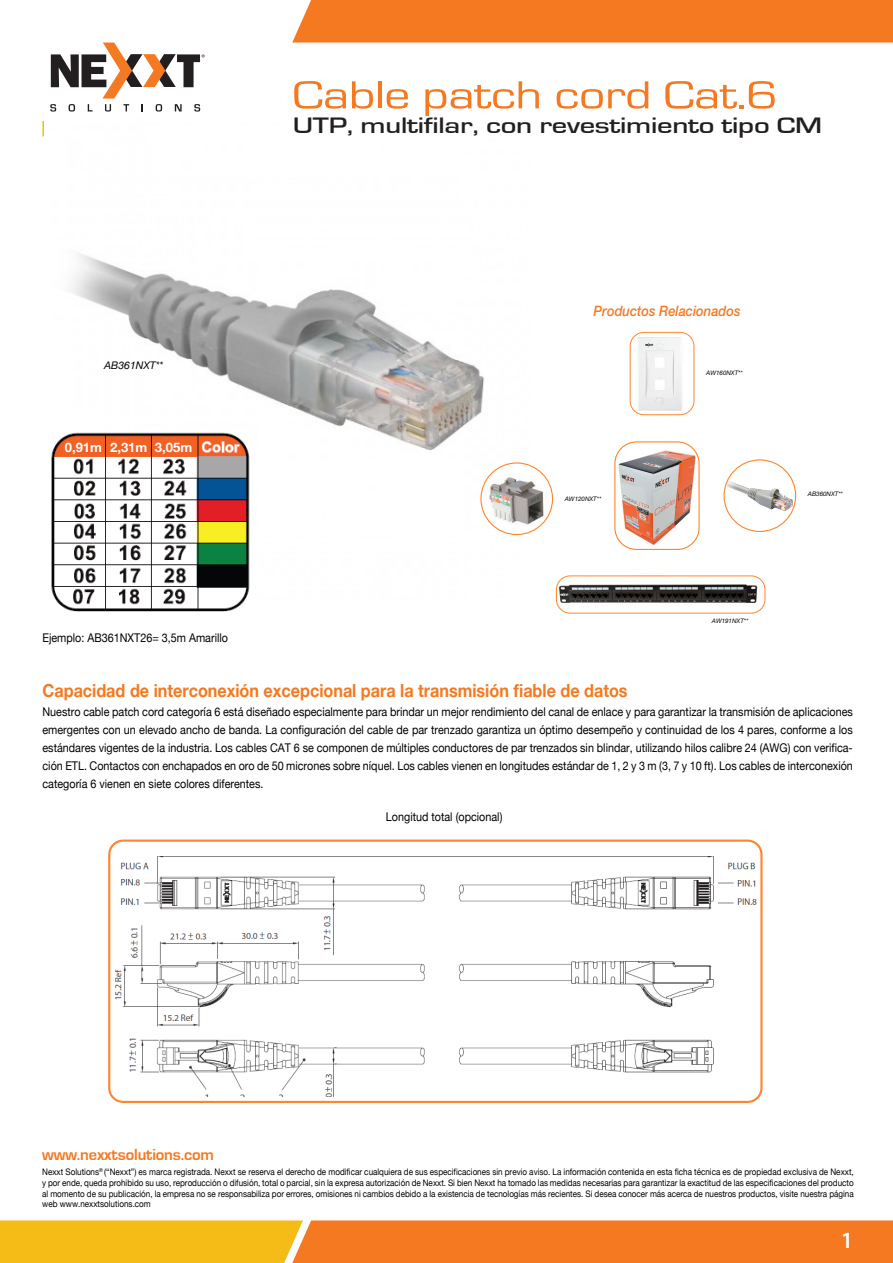
<style>
.page{position:relative;width:893px;height:1263px;background:#fff}
.page>*{position:absolute;margin:0;border:0;box-sizing:border-box;transform-origin:0 0}
.t1{font:40.5px "Eurostile T";letter-spacing:-.01em;color:#f47920;scale:1.29 1}
.t2{font:600 23.25px "Myriad Pro";color:#fff}
.t3{font:500 23.1px "Eurostile T";letter-spacing:-.01em;color:#231f20;scale:1.33 1}
.t4{font:700 18px "Helvetica Neue";color:#f47920;scale:.9 1}
.t5{font:700 16.5px "Eurostile T";letter-spacing:-.01em;color:#f47920}
.t6{font:italic 500 14.4px "Helvetica Neue";color:#f47920;scale:.9 1}
.t7{font:700 13.05px "Helvetica Neue";color:#fff}
.t8{font:12px/18px "Helvetica Neue";color:#000;text-align:justify;scale:.9 1}
.t9{font:italic 10.5px "Helvetica Neue";color:#000}
.t10{font:9px/10.8px "Helvetica Neue";color:#000;text-align:justify;scale:.9 1}
.t11{font:italic 6.15px "Helvetica Neue";color:#000}
</style>
<div class="page">
<img style="left:115px;top:857px;width:644px;height:239px">
<svg style="left:50px;top:43px;width:155px;height:69px"></svg>
<svg style="left:0;top:1220px;width:893px;height:43px;background:#f49121"></svg>
<div style="left:292px;top:0;width:601px;height:43px;background:#f47920"></div>
<img style="left:71px;top:254px;width:460px;height:282px">
<img style="left:479px;top:465px;width:75px;height:67px">
<img style="left:555px;top:576px;width:211px;height:36px">
<img style="left:616px;top:444px;width:82px;height:102px">
<img style="left:633px;top:334px;width:55px;height:82px">
<img style="left:727px;top:469px;width:69px;height:60px">
<div style="left:630px;top:332px;width:64px;height:83px;border:1px solid #ff852c;border-radius:14px"></div>
<div style="left:556px;top:575px;width:209px;height:38px;border:1px solid #ff852c;border-radius:14px"></div>
<div style="left:723px;top:459px;width:73px;height:73px;border:1px solid #ff852c;border-radius:50%"></div>
<div style="left:480px;top:462px;width:73px;height:73px;border:1px solid #ff852c;border-radius:50%"></div>
<div style="left:614px;top:441px;width:86px;height:109px;border:1px solid #ff852c;border-radius:22px"></div>
<img style="left:51px;top:431px;width:201px;height:181px">
<div style="left:108px;top:839px;width:654px;height:264px;border:2px solid #ff852c;border-radius:14px"></div>
<div style="left:69px;top:439px;width:29px;height:17px;background:#f16123"></div>
<div style="left:112px;top:439px;width:30px;height:17px;background:#f16123"></div>
<div style="left:153px;top:439px;width:39px;height:17px;background:#f16123"></div>
<h1 class="t1" style="left:292px;top:73px;width:378px">Cable patch cord Cat.6</h1>
<h3 class="t3" style="left:293px;top:112px;width:400px">UTP, multifilar, con revestimiento tipo CM</h3>
<p class="t9" style="left:104px;top:359px;width:61px">AB361NXT**</p>
<p class="t7" style="left:65px;top:440px;width:129px">0,91m 2,31m 3,05m</p>
<p class="t8" style="left:43px;top:628px;width:208px">Ejemplo: AB361NXT26= 3,5m Amarillo</p>
<p class="t6" style="left:594px;top:302px;width:165px">Productos Relacionados</p>
<p class="t11" style="left:565px;top:495px;width:38px">AW120NXT**</p>
<p class="t11" style="left:706px;top:369px;width:38px">AW160NXT**</p>
<p class="t11" style="left:712px;top:617px;width:38px">AW191NXT**</p>
<p class="t11" style="left:808px;top:490px;width:36px">AB360NXT**</p>
<h3 class="t4" style="left:43px;top:679px;width:652px">Capacidad de interconexión excepcional para la transmisión fiable de datos</h3>
<p class="t8" style="left:43px;top:703px;width:902px">Nuestro cable patch cord categoría 6 está diseñado especialmente para brindar un mejor rendimiento del canal de enlace y para garantizar la transmisión de aplicaciones emergentes con un elevado ancho de banda. La configuración del cable de par trenzado garantiza un óptimo desempeño y continuidad de los 4 pares, conforme a los estándares vigentes de la industria. Los cables CAT 6 se componen de múltiples conductores de par trenzados sin blindar, utilizando hilos calibre 24 (AWG) con verifica&shy;ción ETL. Contactos con enchapados en oro de 50 micrones sobre níquel. Los cables vienen en longitudes estándar de 1, 2 y 3 m (3, 7 y 10 ft). Los cables de interconexión categoría 6 vienen en siete colores diferentes.</p>
<p class="t8" style="left:386px;top:808px;width:131px">Longitud total (opcional)</p>
<h3 class="t5" style="left:42px;top:1146px;width:173px">www.nexxtsolutions.com</h3>
<p class="t10" style="left:42px;top:1166px;width:903px">Nexxt Solutions<sup>®</sup> (“Nexxt”) es marca registrada. Nexxt se reserva el derecho de modificar cualquiera de sus especificaciones sin previo aviso. La información contenida en esta ficha técnica es de propiedad exclusiva de Nexxt, y por ende, queda prohibido su uso, reproducción o difusión, total o parcial, sin la expresa autorización de Nexxt. Si bien Nexxt ha tomado las medidas necesarias para garantizar la exactitud de las especificaciones del producto al momento de su publicación, la empresa no se responsabiliza por errores, omisiones ni cambios debido a la existencia de tecnologías más recientes. Si desea conocer más acerca de nuestros productos, visite nuestra página web www.nexxtsolutions.com</p>
<h2 class="t2" style="left:841px;top:1226px;width:14px">1</h2>
</div>
